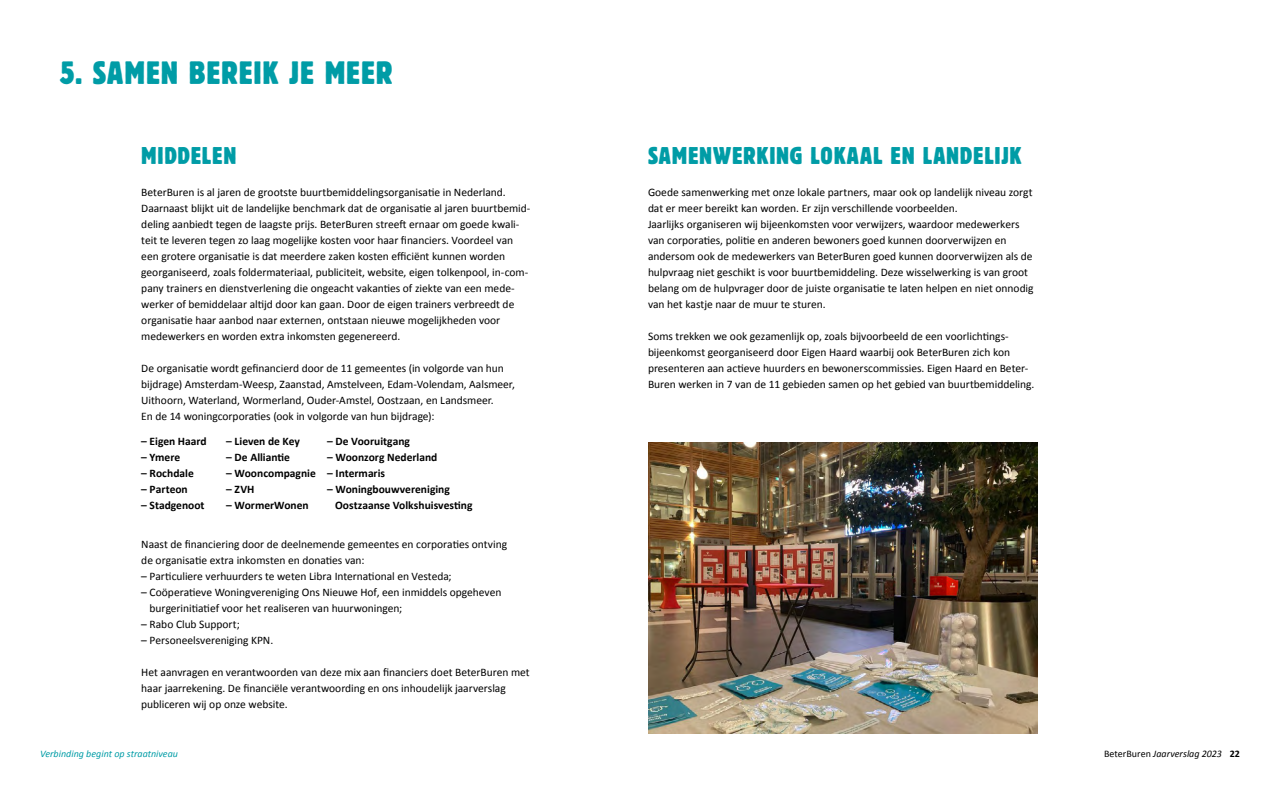
<style>
.page{position:relative;width:1280px;height:800px;background:#fff}
.page>*{position:absolute;margin:0;border:0;box-sizing:border-box;transform-origin:0 0}
.t1{font:condensed 32px "Block BE";letter-spacing:.03em;color:#009ca6}
.t2{font:condensed 24px "Block BE";letter-spacing:.03em;color:#009ca6}
.t3{font:11.5px/16px "Calibri";letter-spacing:-.005em;color:#000}
.t4{font:700 11.5px "Calibri";color:#000}
.t5{font:italic 10px "Calibri";color:#009ca6}
.t6{font:italic 10px "Calibri";color:#000}
.s1{font-style:normal}
.s2{font-weight:700;font-style:normal}
</style>
<div class="page">
<img style="left:648px;top:442px;width:389px;height:292px">
<h1 class="t1" style="left:60px;top:54px;width:334px">5. SAMEN BEREIK JE MEER</h1>
<h2 class="t2" style="left:141px;top:142px;width:97px">MIDDELEN</h2>
<p class="t3" style="left:141px;top:184px;width:391px">BeterBuren is al jaren de grootste buurtbemiddelingsorganisatie in Nederland.<br>Daarnaast blijkt uit de landelijke benchmark dat de organisatie al jaren buurtbemid&shy;deling aanbiedt tegen de laagste prijs. BeterBuren streeft ernaar om goede kwali&shy;teit te leveren tegen zo laag mogelijke kosten voor haar financiers. Voordeel van een grotere organisatie is dat meerdere zaken kosten efficiënt kunnen worden georganiseerd, zoals foldermateriaal, publiciteit, website, eigen tolkenpool, in-com&shy;pany trainers en dienstverlening die ongeacht vakanties of ziekte van een mede&shy;werker of bemiddelaar altijd door kan gaan. Door de eigen trainers verbreedt de organisatie haar aanbod naar externen, ontstaan nieuwe mogelijkheden voor medewerkers en worden extra inkomsten gegenereerd.</p>
<p class="t3" style="left:141px;top:360px;width:375px">De organisatie wordt gefinancierd door de 11 gemeentes (in volgorde van hun bijdrage) Amsterdam-Weesp, Zaanstad, Amstelveen, Edam-Volendam, Aalsmeer, Uithoorn, Waterland, Wormerland, Ouder-Amstel, Oostzaan, en Landsmeer.<br>En de 14 woningcorporaties (ook in volgorde van hun bijdrage):</p>
<p class="t4" style="left:141px;top:433px;width:67px">– Eigen Haard</p>
<p class="t4" style="left:226px;top:433px;width:75px">– Lieven de Key</p>
<p class="t4" style="left:327px;top:433px;width:84px">– De Vooruitgang</p>
<p class="t4" style="left:141px;top:449px;width:40px">– Ymere</p>
<p class="t4" style="left:226px;top:449px;width:65px">– De Alliantie</p>
<p class="t4" style="left:327px;top:449px;width:112px">– Woonzorg Nederland</p>
<p class="t4" style="left:141px;top:465px;width:54px">– Rochdale</p>
<p class="t4" style="left:226px;top:465px;width:160px">– Wooncompagnie – Intermaris</p>
<p class="t4" style="left:141px;top:481px;width:48px">– Parteon</p>
<p class="t4" style="left:226px;top:481px;width:30px">– ZVH</p>
<p class="t4" style="left:327px;top:481px;width:124px">– Woningbouwvereniging</p>
<p class="t4" style="left:141px;top:497px;width:65px">– Stadgenoot</p>
<p class="t4" style="left:226px;top:497px;width:84px">– WormerWonen</p>
<p class="t4" style="left:335px;top:497px;width:139px">Oostzaanse Volkshuisvesting</p>
<p class="t3" style="left:141px;top:536px;width:367px">Naast de financiering door de deelnemende gemeentes en corporaties ontving de organisatie extra inkomsten en donaties van:</p>
<p class="t3" style="left:141px;top:568px;width:312px">– Particuliere verhuurders te weten Libra International en Vesteda;</p>
<p class="t3" style="left:150px;top:584px;width:353px;text-indent:-8px">– Coöperatieve Woningvereniging Ons Nieuwe Hof, een inmiddels opgeheven burgerinitiatief voor het realiseren van huurwoningen;</p>
<p class="t3" style="left:141px;top:616px;width:100px">– Rabo Club Support;</p>
<p class="t3" style="left:141px;top:632px;width:133px">– Personeelsvereniging KPN.</p>
<p class="t3" style="left:141px;top:664px;width:390px">Het aanvragen en verantwoorden van deze mix aan financiers doet BeterBuren met haar jaarrekening. De financiële verantwoording en ons inhoudelijk jaarverslag publiceren wij op onze website.</p>
<h2 class="t2" style="left:648px;top:142px;width:375px">SAMENWERKING LOKAAL EN LANDELIJK</h2>
<p class="t3" style="left:648px;top:184px;width:387px">Goede samenwerking met onze lokale partners, maar ook op landelijk niveau zorgt dat er meer bereikt kan worden. Er zijn verschillende voorbeelden.<br>Jaarlijks organiseren wij bijeenkomsten voor verwijzers, waardoor medewerkers van corporaties, politie en anderen bewoners goed kunnen doorverwijzen en andersom ook de medewerkers van BeterBuren goed kunnen doorverwijzen als de hulpvraag niet geschikt is voor buurtbemiddeling. Deze wisselwerking is van groot belang om de hulpvrager door de juiste organisatie te laten helpen en niet onnodig van het kastje naar de muur te sturen.</p>
<p class="t3" style="left:648px;top:328px;width:388px">Soms trekken we ook gezamenlijk op, zoals bijvoorbeeld de een voorlichtings&shy;bijeenkomst georganiseerd door Eigen Haard waarbij ook BeterBuren zich kon presenteren aan actieve huurders en bewonerscommissies. Eigen Haard en Beter-Buren werken in 7 van de 11 gebieden samen op het gebied van buurtbemiddeling.</p>
<p class="t5" style="left:40px;top:747px;width:139px">Verbinding begint op straatniveau</p>
<p class="t6" style="left:1104px;top:747px;width:137px"><span class="s1">BeterBuren</span> Jaarverslag 2023 <span class="s2">22</span></p>
</div>
